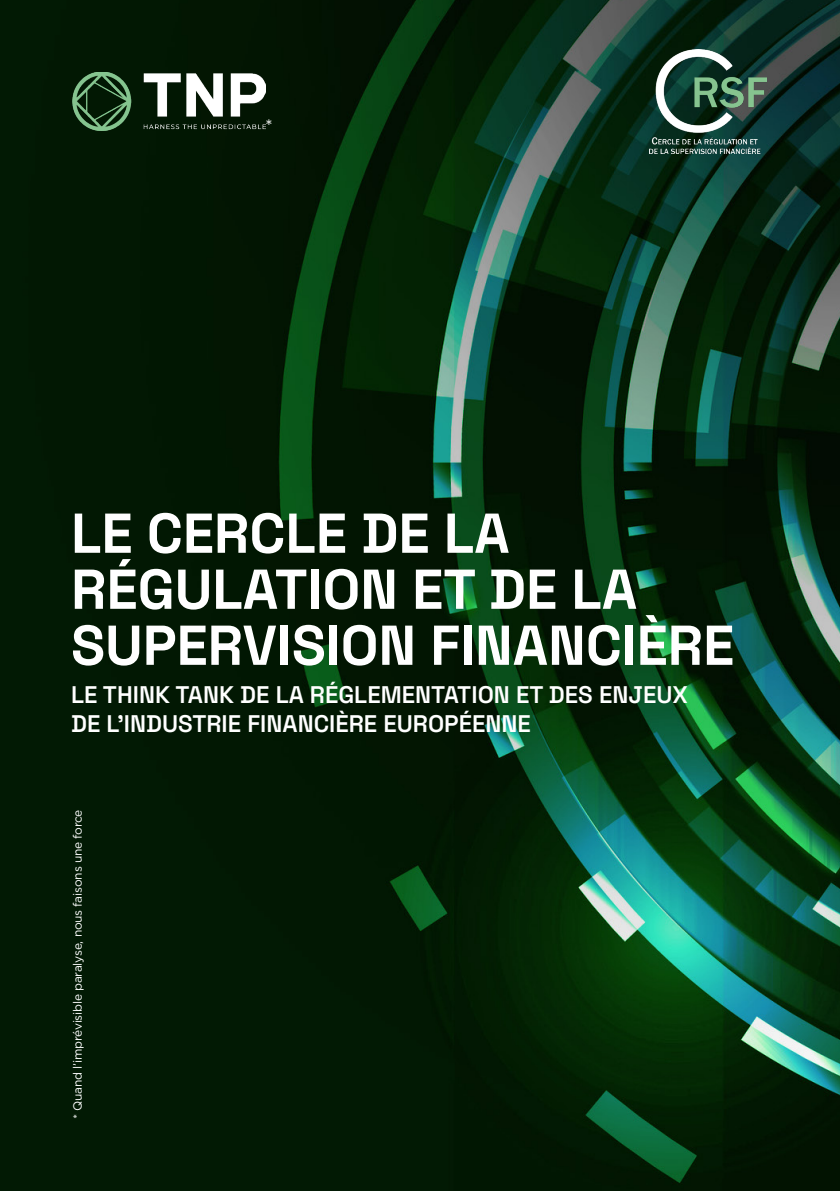
<style>
.page{position:relative;width:840px;height:1191px;background:#fff}
.page>*{position:absolute;margin:0;border:0;box-sizing:border-box;transform-origin:0 0}
.t1{font:700 56px/56px "Space Grotesk";color:#fff}
.t2{font:600 24px/28.8px "Space Grotesk";color:#fff}
.t3{font:18px "Gotham";color:#fff}
.t4{font:12px "Gotham";letter-spacing:-.02em;color:#fff}
</style>
<div class="page">
<img style="left:0;top:0;width:839px;height:1191px">
<img style="left:72px;top:72px;width:193px;height:59px">
<img style="left:648px;top:49px;width:118px;height:104px">
<p class="t3" style="left:265px;top:114px;width:9px">*</p>
<h1 class="t1" style="left:71px;top:501px;width:664px">LE CERCLE DE LA<br>RÉGULATION ET DE LA<br>SUPERVISION FINANCIÈRE</h1>
<p class="t2" style="left:71px;top:679px;width:618px">LE THINK TANK DE LA RÉGLEMENTATION ET DES ENJEUX<br>DE L’INDUSTRIE FINANCIÈRE EUROPÉENNE</p>
<p class="t4" style="left:70px;top:1119px;width:311px;rotate:-90deg">* Quand l’imprévisible paralyse, nous faisons une force</p>
</div>
